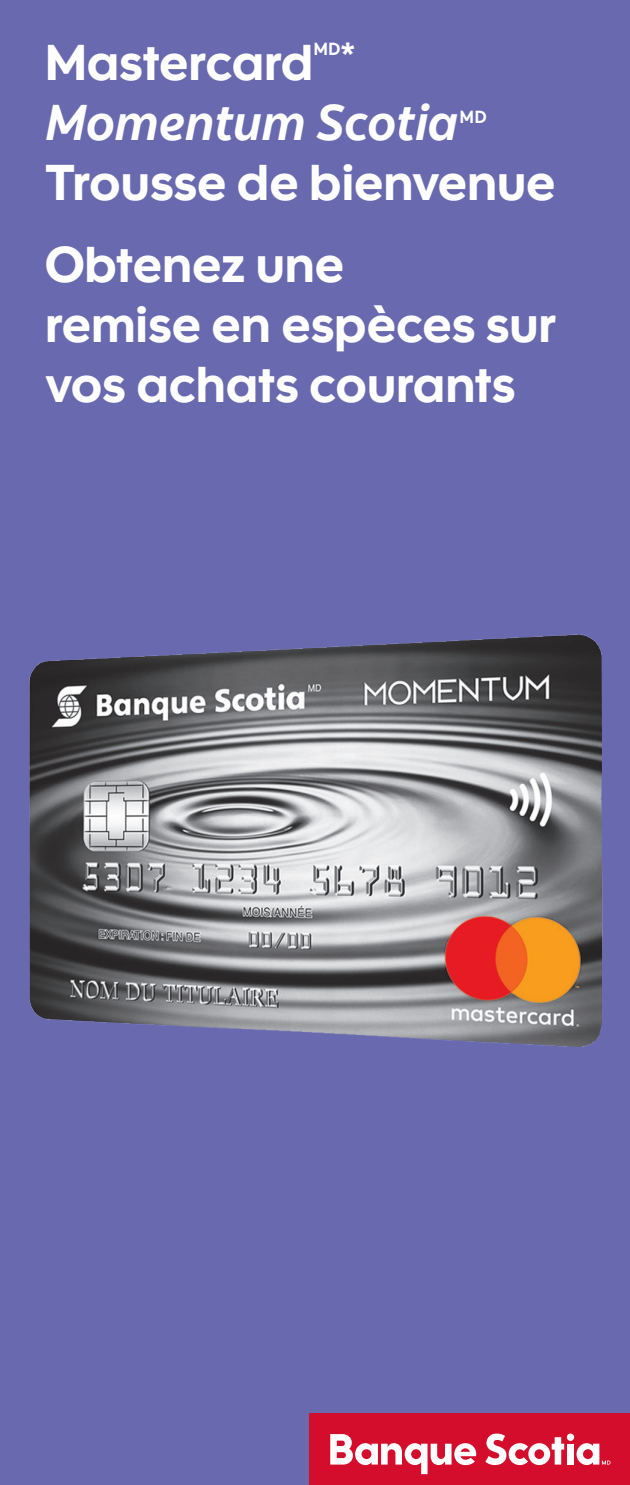
<style>
.page{position:relative;width:630px;height:1485px;background:#6969b0}
.page>*{position:absolute;margin:0;border:0;box-sizing:border-box;transform-origin:0 0}
.t1{font:50px/60px "Scotia Headline";color:#fff}
.t2{font:italic 700 50px "Scotia";color:#fff}
.t3{font:700 17.5px "Scotia";color:#fff}
.s1{font-family:"Scotia Headline";font-weight:400;font-size:29.25px}
</style>
<div class="page">
<img style="left:29px;top:634px;width:574px;height:413px">
<div style="left:309px;top:1413px;width:321px;height:72px;background:#d30d2b"></div>
<div style="left:567px;top:1444px;width:7px;height:21px;background:#fff"></div>
<div style="left:567px;top:1434px;width:7px;height:7px;background:#fff;border-radius:50%"></div>
<svg style="left:485px;top:1434px;width:79px;height:31px"></svg>
<svg style="left:330px;top:1434px;width:146px;height:40px"></svg>
<svg style="left:577px;top:1443px;width:34px;height:22px"></svg>
<p class="t1" style="left:45px;top:34px;width:270px">Mastercard</p>
<p class="t3" style="left:313px;top:38px;width:43px">MD<span class="s1">*</span></p>
<p class="t2" style="left:45px;top:91px;width:415px">Momentum Scotia</p>
<p class="t3" style="left:460px;top:105px;width:29px">MD</p>
<p class="t1" style="left:45px;top:154px;width:512px">Trousse de bienvenue</p>
<p class="t1" style="left:45px;top:236px;width:513px">Obtenez une<br>remise en espèces sur vos achats courants</p>
</div>
